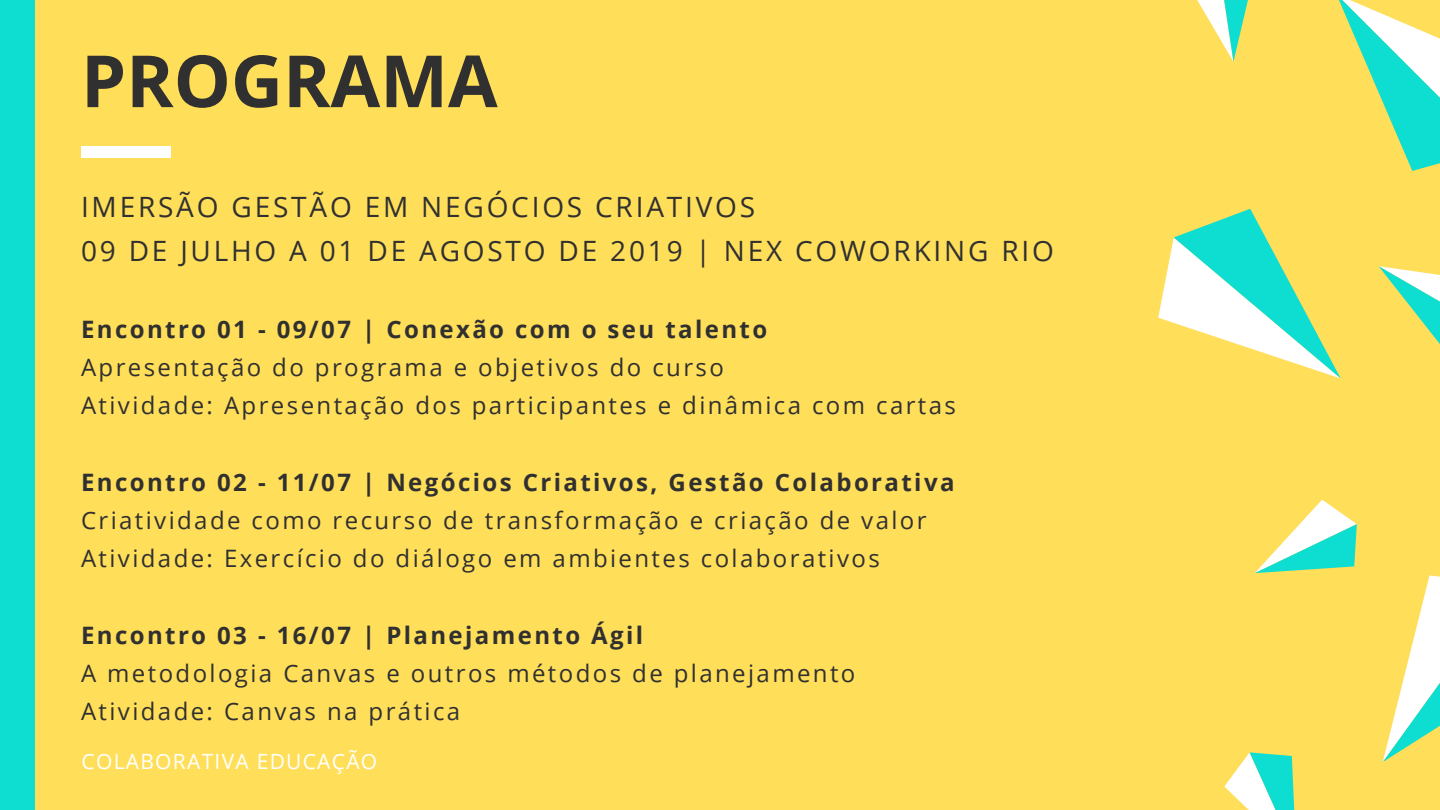
<style>
.page{position:relative;width:1440px;height:810px;background:#ffde59}
.page>*{position:absolute;margin:0;border:0;box-sizing:border-box;transform-origin:0 0}
.t1{font:700 72px "Open Sans";color:#303030}
.t2{font:28px/44.2px "Open Sans";letter-spacing:.1em;color:#303030}
.t3{font:24px/38.2px "Open Sans";letter-spacing:.1em;color:#303030}
.t4{font:700 24px "Open Sans";letter-spacing:.1em;color:#303030}
.t5{font:21px "Open Sans";letter-spacing:.06em;color:#fff}
</style>
<div class="page">
<div style="left:0;top:0;width:35px;height:810px;background:#0eddd2"></div>
<svg style="left:1224px;top:499px;width:216px;height:311px"></svg>
<svg style="left:1158px;top:0;width:282px;height:379px"></svg>
<div style="left:81px;top:146px;width:90px;height:12px;background:#fff"></div>
<h1 class="t1" style="left:81px;top:30px;width:418px">PROGRAMA</h1>
<p class="t2" style="left:81px;top:184px;width:974px">IMERSÃO GESTÃO EM NEGÓCIOS CRIATIVOS<br>09 DE JULHO A 01 DE AGOSTO DE 2019 | NEX COWORKING RIO</p>
<p class="t4" style="left:81px;top:312px;width:688px">Encontro 01 - 09/07 | Conexão com o seu talento</p>
<p class="t3" style="left:81px;top:348px;width:877px">Apresentação do programa e objetivos do curso<br>Atividade: Apresentação dos participantes e dinâmica com cartas</p>
<p class="t4" style="left:81px;top:465px;width:875px">Encontro 02 - 11/07 | Negócios Criativos, Gestão Colaborativa</p>
<p class="t3" style="left:81px;top:501px;width:847px">Criatividade como recurso de transformação e criação de valor<br>Atividade: Exercício do diálogo em ambientes colaborativos</p>
<p class="t4" style="left:81px;top:618px;width:564px">Encontro 03 - 16/07 | Planejamento Ágil</p>
<p class="t3" style="left:81px;top:654px;width:776px">A metodologia Canvas e outros métodos de planejamento<br>Atividade: Canvas na prática</p>
<p class="t5" style="left:82px;top:747px;width:297px">COLABORATIVA EDUCAÇÃO</p>
</div>
